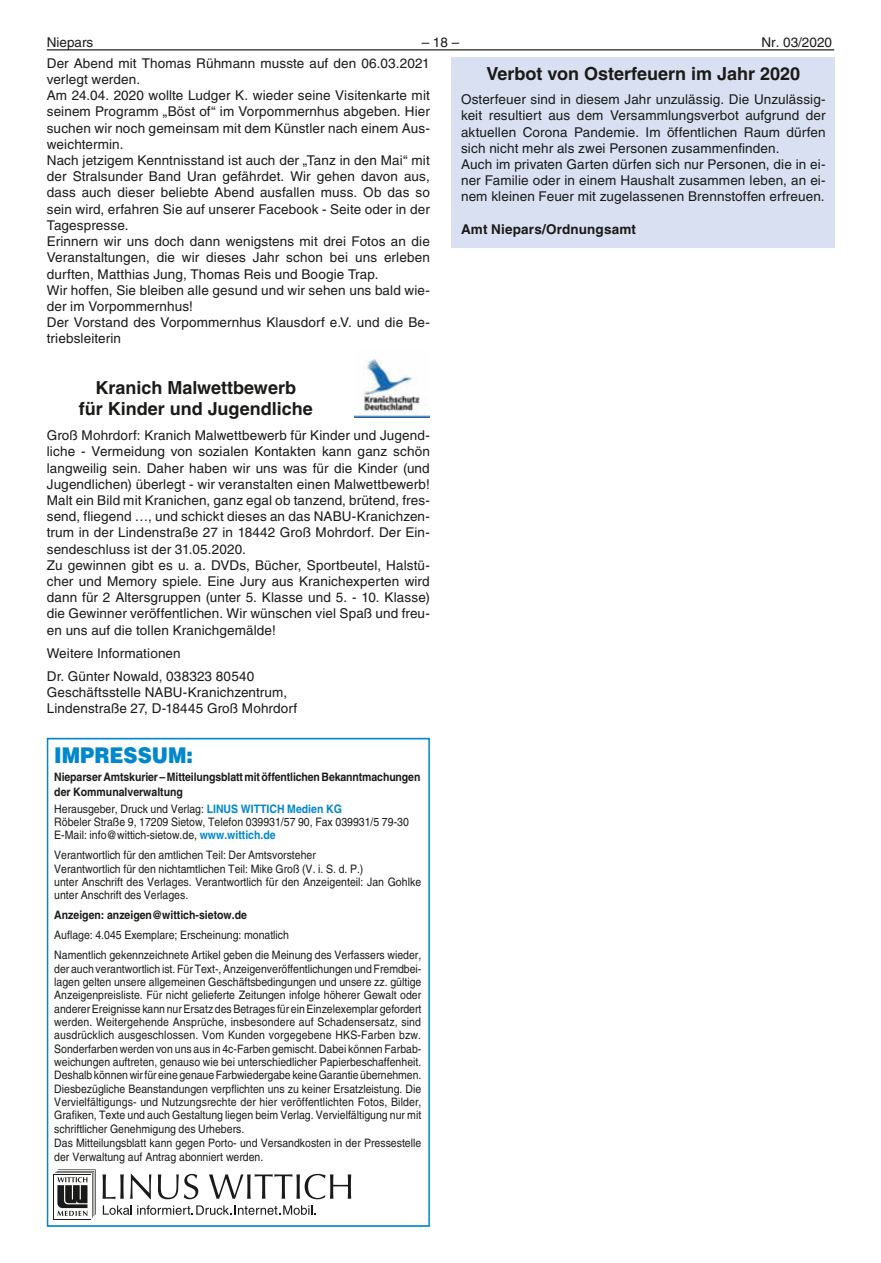
<style>
.page{position:relative;width:881px;height:1263px;background:#fff}
.page>*{position:absolute;margin:0;border:0;box-sizing:border-box;transform-origin:0 0}
.t1{font:900 21.6px "Helvetica LT";color:#0087cc;scale:.9 1}
.t2{font:700 18px/21.6px "Helvetica LT";color:#1a1a18;text-align:center}
.t3{font:13.5px/16.2px "Helvetica LT";letter-spacing:.01em;color:#1a1a18}
.t4{font:700 13.5px "Helvetica LT";letter-spacing:.01em;color:#1a1a18}
.t5{font:11.7px/13.5px "Helvetica LT";color:#1a1a18;scale:.9 1}
.t6{font:700 11.7px/14.1px "Helvetica LT";letter-spacing:-.01em;color:#1a1a18;scale:.9 1}
.s1{font-weight:700;color:#0087cc}
</style>
<div class="page">
<hr style="left:47px;top:49px;width:786px;height:1px;background:#1a1a18">
<div style="left:451px;top:57px;width:382px;height:191px;background:#d9e0f2"></div>
<img style="left:354px;top:359px;width:75px;height:59px">
<div style="left:47px;top:738px;width:382px;height:489px;border:2px solid #0087cc"></div>
<svg style="left:102px;top:1174px;width:22px;height:25px"></svg>
<svg style="left:130px;top:1174px;width:21px;height:25px"></svg>
<svg style="left:158px;top:1174px;width:40px;height:25px"></svg>
<svg style="left:209px;top:1174px;width:142px;height:25px"></svg>
<svg style="left:55px;top:1169px;width:41px;height:49px"></svg>
<svg style="left:103px;top:1205px;width:212px;height:10px"></svg>
<p class="t3" style="left:47px;top:34px;width:48px">Niepars</p>
<p class="t3" style="left:421px;top:34px;width:39px">– 18 –</p>
<p class="t3" style="left:761px;top:34px;width:72px">Nr. 03/2020</p>
<p class="t3" style="left:47px;top:55px;width:384px">Der Abend mit Thomas Rühmann musste auf den 06.03.2021 verlegt werden.<br>Am 24.04. 2020 wollte Ludger K. wieder seine Visitenkarte mit seinem Programm „Böst of“ im Vorpommernhus abgeben. Hier suchen wir noch gemeinsam mit dem Künstler nach einem Aus&shy;weichtermin.<br>Nach jetzigem Kenntnisstand ist auch der „Tanz in den Mai“ mit der Stralsunder Band Uran gefährdet. Wir gehen davon aus, dass auch dieser beliebte Abend ausfallen muss. Ob das so sein wird, erfahren Sie auf unserer Facebook - Seite oder in der Tagespresse.<br>Erinnern wir uns doch dann wenigstens mit drei Fotos an die Veranstaltungen, die wir dieses Jahr schon bei uns erleben durften, Matthias Jung, Thomas Reis und Boogie Trap.<br>Wir hoffen, Sie bleiben alle gesund und wir sehen uns bald wie&shy;der im Vorpommernhus!<br>Der Vorstand des Vorpommernhus Klausdorf e.V. und die Be&shy;triebsleiterin</p>
<h2 class="t2" style="left:79px;top:376px;width:235px">Kranich Malwettbewerb<br>für Kinder und Jugendliche</h2>
<p class="t3" style="left:47px;top:427px;width:384px">Groß Mohrdorf: Kranich Malwettbewerb für Kinder und Jugend&shy;liche - Vermeidung von sozialen Kontakten kann ganz schön langweilig sein. Daher haben wir uns was für die Kinder (und Jugendlichen) überlegt - wir veranstalten einen Malwettbewerb!<br>Malt ein Bild mit Kranichen, ganz egal ob tanzend, brütend, fres&shy;send, fliegend …, und schickt dieses an das NABU-Kranichzen&shy;trum in der Lindenstraße 27 in 18442 Groß Mohrdorf. Der Ein&shy;sendeschluss ist der 31.05.2020.<br>Zu gewinnen gibt es u. a. DVDs, Bücher, Sportbeutel, Halstü&shy;cher und Memory spiele. Eine Jury aus Kranichexperten wird dann für 2 Altersgruppen (unter 5. Klasse und 5. - 10. Klasse) die Gewinner veröffentlichen. Wir wünschen viel Spaß und freu&shy;en uns auf die tollen Kranichgemälde!</p>
<p class="t3" style="left:47px;top:641px;width:209px;line-height:23px">Weitere Informationen<br>Dr. Günter Nowald, 038323 80540</p>
<p class="t3" style="left:47px;top:684px;width:252px">Geschäftsstelle NABU-Kranichzentrum,<br>Lindenstraße 27, D-18445 Groß Mohrdorf</p>
<h1 class="t1" style="left:54px;top:741px;width:156px">IMPRESSUM:</h1>
<p class="t6" style="left:54px;top:770px;width:408px">Nieparser Amtskurier – Mitteilungsblatt mit öffentlichen Bekanntmachungen der Kommunalverwaltung</p>
<p class="t5" style="left:54px;top:802px;width:395px">Herausgeber, Druck und Verlag: <span class="s1">LINUS WITTICH Medien KG<br></span>Röbeler Straße 9, 17209 Sietow, Telefon 039931/57 90, Fax 039931/5 79-30<br>E-Mail: info@wittich-sietow.de, <span class="s1">www.wittich.de</span></p>
<p class="t5" style="left:54px;top:848px;width:409px">Verantwortlich für den amtlichen Teil: Der Amtsvorsteher<br>Verantwortlich für den nichtamtlichen Teil: Mike Groß (V. i. S. d. P.)<br>unter Anschrift des Verlages. Verantwortlich für den Anzeigenteil: Jan Gohlke unter Anschrift des Verlages.</p>
<p class="t6" style="left:54px;top:908px;width:215px">Anzeigen: anzeigen@wittich-sietow.de</p>
<p class="t5" style="left:54px;top:925px;width:409px;line-height:20px">Auflage: 4.045 Exemplare; Erscheinung: monatlich<br>Namentlich gekennzeichnete Artikel geben die Meinung des Verfassers wieder,</p>
<p class="t5" style="left:54px;top:962px;width:409px">der auch verantwortlich ist. Für Text-, Anzeigenveröffentlichungen und Fremdbei&shy;lagen gelten unsere allgemeinen Geschäftsbedingungen und unsere zz. gültige Anzeigenpreisliste. Für nicht gelieferte Zeitungen infolge höherer Gewalt oder anderer Ereignisse kann nur Ersatz des Betrages für ein Einzelexemplar gefordert werden. Weitergehende Ansprüche, insbesondere auf Schadensersatz, sind ausdrücklich ausgeschlossen. Vom Kunden vorgegebene HKS-Farben bzw.<br>Sonderfarben werden von uns aus in 4c-Farben gemischt. Dabei können Farbab&shy;weichungen auftreten, genauso wie bei unterschiedlicher Papierbeschaffenheit.<br>Deshalb können wir für eine genaue Farbwiedergabe keine Garantie übernehmen.<br>Diesbezügliche Beanstandungen verpflichten uns zu keiner Ersatzleistung. Die Vervielfältigungs- und Nutzungsrechte der hier veröffentlichten Fotos, Bilder, Grafiken, Texte und auch Gestaltung liegen beim Verlag. Vervielfältigung nur mit schriftlicher Genehmigung des Urhebers.<br>Das Mitteilungsblatt kann gegen Porto- und Versandkosten in der Pressestelle der Verwaltung auf Antrag abonniert werden.</p>
<h2 class="t2" style="left:486px;top:62px;width:315px">Verbot von Osterfeuern im Jahr 2020</h2>
<p class="t3" style="left:461px;top:91px;width:366px">Osterfeuer sind in diesem Jahr unzulässig. Die Unzulässig&shy;keit resultiert aus dem Versammlungsverbot aufgrund der aktuellen Corona Pandemie. Im öffentlichen Raum dürfen sich nicht mehr als zwei Personen zusammenfinden.<br>Auch im privaten Garten dürfen sich nur Personen, die in ei&shy;ner Familie oder in einem Haushalt zusammen leben, an ei&shy;nem kleinen Feuer mit zugelassenen Brennstoffen erfreuen.</p>
<p class="t4" style="left:461px;top:221px;width:176px">Amt Niepars/Ordnungsamt</p>
</div>
